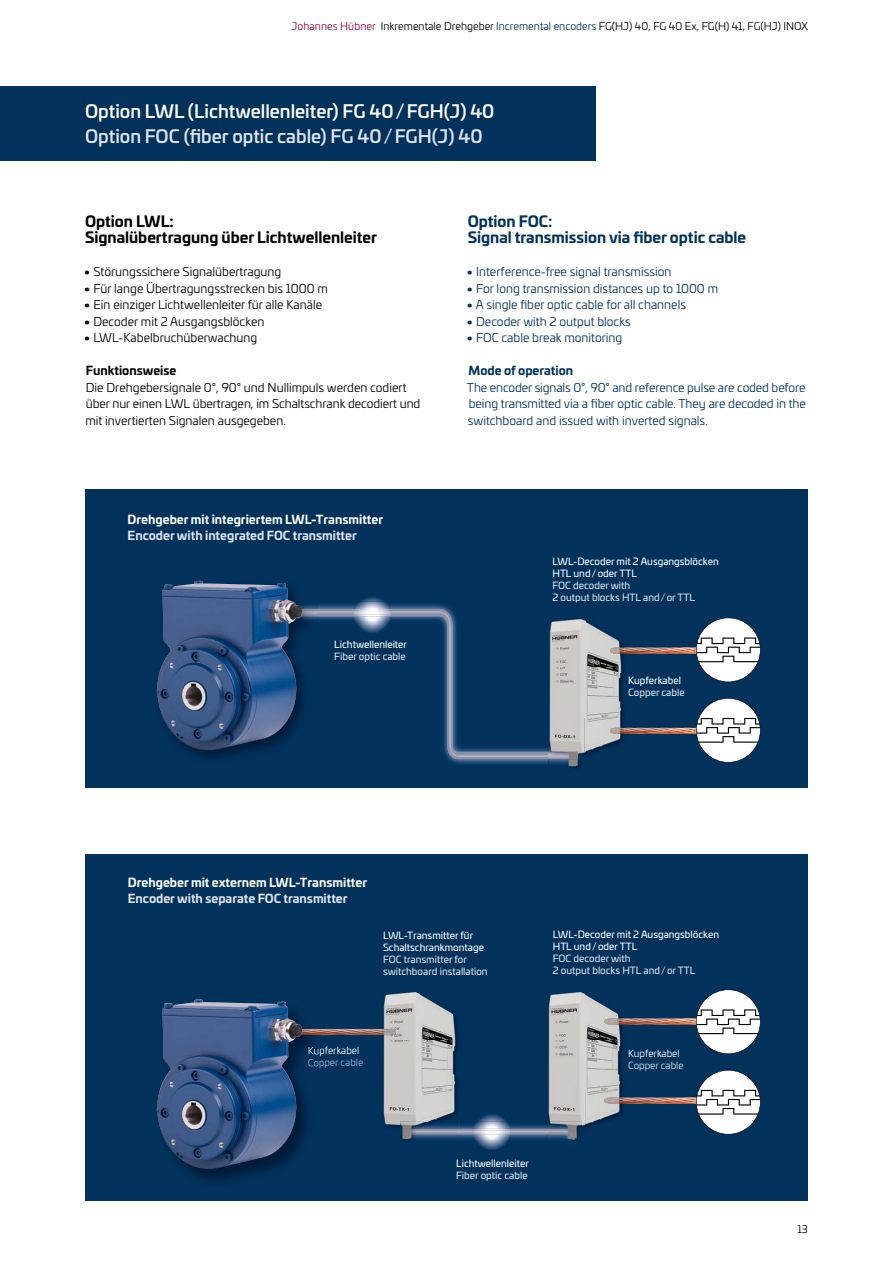
<style>
.page{position:relative;width:893px;height:1263px;background:#fff}
.page>*{position:absolute;margin:0;border:0;box-sizing:border-box;transform-origin:0 0}
.t1{font:500 18px "Univia Pro";color:#fff}
.t2{font:500 18px "Univia Pro";color:#e0e3ec}
.t3{font:700 15px/16.5px "Univia Pro";color:#000}
.t4{font:700 15px/16.5px "Univia Pro";color:#00325c}
.t5{font:12px/16.5px "Univia Pro";color:#00325c;text-align:justify}
.t6{font:12px/16.5px "Univia Pro";color:#000}
.t7{font:700 12px "Univia Pro";color:#fff}
.t8{font:700 12px "Univia Pro";color:#e0e3ec}
.t9{font:700 12px "Univia Pro";color:#00325c}
.t10{font:700 12px "Univia Pro";color:#000}
.t11{font:10.5px "Univia Pro";color:#000}
.t12{font:9.75px/12px "Univia Pro";color:#fff}
.t13{font:9.75px/12px "Univia Pro";color:#e0e3ec}
.t14{font:9.75px "Univia Pro";color:#fff}
.t15{font:9.75px "Univia Pro";color:#e0e3ec}
.t16{font:9.75px "Univia Pro";color:#a6b1c8}
.s1{color:#9a0049}
.s2{color:#00325c}
.s3{font-weight:700}
</style>
<div class="page">
<div style="left:0;top:86px;width:595px;height:75px;background:#00325c"></div>
<div style="left:85px;top:854px;width:723px;height:346px;background:#00325c"></div>
<div style="left:85px;top:490px;width:723px;height:298px;background:#00325c"></div>
<img style="left:317px;top:602px;width:260px;height:162px">
<svg style="left:362px;top:597px;width:21px;height:4px"></svg>
<img style="left:353px;top:601px;width:38px;height:8px">
<img style="left:156px;top:580px;width:97px;height:179px">
<img style="left:302px;top:604px;width:15px;height:5px">
<img style="left:157px;top:581px;width:145px;height:170px">
<img style="left:187px;top:999px;width:133px;height:182px">
<svg style="left:308px;top:1047px;width:12px;height:21px"></svg>
<img style="left:157px;top:1000px;width:145px;height:169px">
<svg style="left:298px;top:609px;width:279px;height:150px"></svg>
<img style="left:549px;top:619px;width:74px;height:148px">
<img style="left:549px;top:717px;width:36px;height:49px">
<img style="left:549px;top:752px;width:28px;height:7px">
<img style="left:549px;top:754px;width:28px;height:3px">
<svg style="left:610px;top:618px;width:151px;height:64px"></svg>
<svg style="left:610px;top:698px;width:151px;height:65px"></svg>
<img style="left:548px;top:992px;width:74px;height:137px">
<img style="left:574px;top:1122px;width:8px;height:18px">
<svg style="left:604px;top:989px;width:157px;height:65px"></svg>
<svg style="left:604px;top:1070px;width:157px;height:64px"></svg>
<img style="left:383px;top:992px;width:75px;height:98px">
<img style="left:383px;top:1090px;width:37px;height:38px">
<img style="left:420px;top:1090px;width:37px;height:22px">
<img style="left:400px;top:1122px;width:7px;height:18px">
<svg style="left:407px;top:1112px;width:167px;height:38px"></svg>
<img style="left:409px;top:1130px;width:49px;height:3px">
<svg style="left:297px;top:1029px;width:99px;height:7px"></svg>
<p class="t11" style="left:292px;top:19px;width:518px"><span class="s1">Johannes Hübner</span> Inkrementale Drehgeber <span class="s2">Incremental encoders</span> FG(HJ) 40, FG 40 Ex, FG(H) 41, FG(HJ) INOX</p>
<h1 class="t1" style="left:85px;top:97px;width:411px">Option LWL (Lichtwellenleiter) FG 40 / FGH(J) 40</h1>
<h1 class="t2" style="left:85px;top:122px;width:399px">Option FOC (fiber optic cable) FG 40/FGH(J) 40</h1>
<p class="t3" style="left:85px;top:212px;width:294px">Option LWL:<br>Signalübertragung über Lichtwellenleiter</p>
<p class="t4" style="left:468px;top:212px;width:280px">Option FOC:<br>Signal transmission via fiber optic cable</p>
<p class="t6" style="left:84px;top:263px;width:199px"><span class="s3">•</span> Störungssichere Signalübertragung</p>
<p class="t6" style="left:84px;top:279px;width:246px"><span class="s3">•</span> Für lange Übertragungsstrecken bis 1000 m</p>
<p class="t6" style="left:84px;top:296px;width:240px"><span class="s3">•</span> Ein einziger Lichtwellenleiter für alle Kanäle</p>
<p class="t6" style="left:84px;top:312px;width:182px"><span class="s3">•</span> Decoder mit 2 Ausgangsblöcken</p>
<p class="t6" style="left:84px;top:329px;width:175px"><span class="s3">•</span> LWL-Kabelbruchüberwachung</p>
<p class="t10" style="left:86px;top:361px;width:92px">Funktionsweise</p>
<p class="t6" style="left:86px;top:378px;width:336px">Die Drehgebersignale 0°, 90° und Nullimpuls werden codiert über nur einen LWL übertragen, im Schaltschrank decodiert und mit invertierten Signalen ausgegeben.</p>
<p class="t5" style="left:467px;top:263px;width:206px"><span class="s3">•</span> Interference-free signal transmission</p>
<p class="t5" style="left:467px;top:279px;width:253px"><span class="s3">•</span> For long transmission distances up to 1000 m</p>
<p class="t5" style="left:467px;top:296px;width:221px"><span class="s3">•</span> A single fiber optic cable for all channels</p>
<p class="t5" style="left:467px;top:312px;width:166px"><span class="s3">•</span> Decoder with 2 output blocks</p>
<p class="t5" style="left:467px;top:329px;width:157px"><span class="s3">•</span> FOC cable break monitoring</p>
<p class="t9" style="left:469px;top:361px;width:106px">Mode of operation</p>
<p class="t5" style="left:467px;top:378px;width:340px">The encoder signals 0°, 90° and reference pulse are coded before being transmitted via a fiber optic cable. They are decoded in the switchboard and issued with inverted signals.</p>
<p class="t7" style="left:128px;top:510px;width:257px">Drehgeber mit integriertem LWL-Transmitter</p>
<p class="t8" style="left:128px;top:526px;width:231px">Encoder with integrated FOC transmitter</p>
<p class="t12" style="left:334px;top:638px;width:74px">Lichtwellenleiter</p>
<p class="t13" style="left:334px;top:650px;width:73px">Fiber optic cable</p>
<p class="t12" style="left:552px;top:554px;width:168px">LWL-Decoder mit 2 Ausgangsblöcken<br>HTL und / oder TTL</p>
<p class="t13" style="left:552px;top:578px;width:144px">FOC decoder with<br>2 output blocks HTL and / or TTL</p>
<p class="t12" style="left:628px;top:674px;width:54px">Kupferkabel</p>
<p class="t13" style="left:628px;top:686px;width:58px">Copper cable</p>
<p class="t7" style="left:128px;top:873px;width:241px">Drehgeber mit externem LWL-Transmitter</p>
<p class="t8" style="left:128px;top:889px;width:221px">Encoder with separate FOC transmitter</p>
<p class="t12" style="left:383px;top:928px;width:102px">LWL-Transmitter für<br>Schaltschrankmontage</p>
<p class="t13" style="left:383px;top:952px;width:106px">FOC transmitter for switchboard installation</p>
<p class="t14" style="left:308px;top:1044px;width:53px">Kupferkabel</p>
<p class="t16" style="left:308px;top:1056px;width:57px">Copper cable</p>
<p class="t12" style="left:553px;top:928px;width:168px">LWL-Decoder mit 2 Ausgangsblöcken<br>HTL und / oder TTL</p>
<p class="t13" style="left:553px;top:952px;width:144px">FOC decoder with<br>2 output blocks HTL and / or TTL</p>
<p class="t14" style="left:628px;top:1046px;width:53px">Kupferkabel</p>
<p class="t15" style="left:628px;top:1058px;width:57px">Copper cable</p>
<p class="t12" style="left:456px;top:1156px;width:74px">Lichtwellenleiter</p>
<p class="t13" style="left:456px;top:1168px;width:73px">Fiber optic cable</p>
<p class="t11" style="left:797px;top:1222px;width:12px">13</p>
</div>
